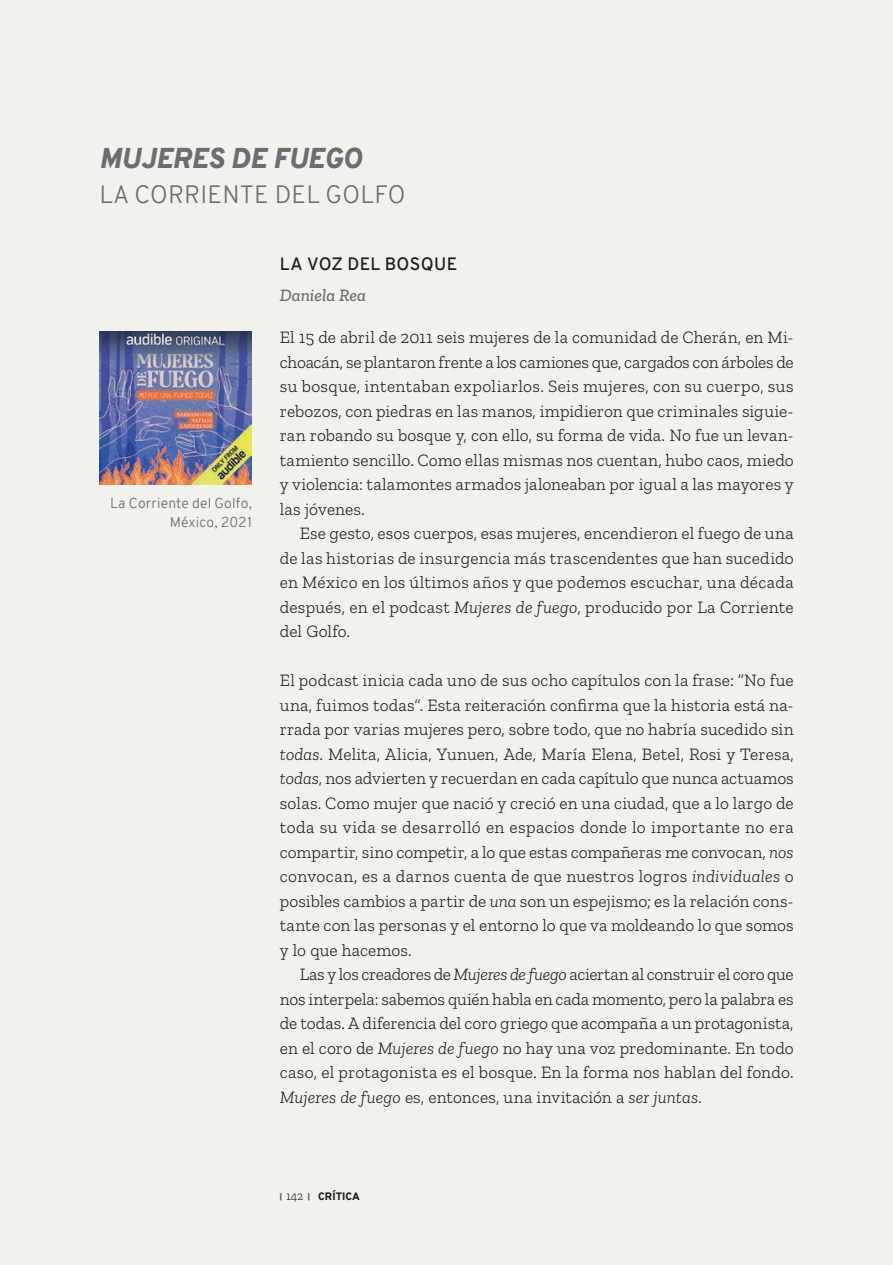
<style>
.page{position:relative;width:893px;height:1265px;background:#f2f2ed}
.page>*{position:absolute;margin:0;border:0;box-sizing:border-box;transform-origin:0 0}
.Reseña_título_genera{font:italic 900 28px "Overpass";letter-spacing:.01em;color:#6c6d70}
.Reseña_subtítulo_gen{font:300 24.5px "Overpass";letter-spacing:.01em;color:#6c6d70}
.Cuerpo_del_texto{font:300 17.5px/24.5px "Zilla Slab";letter-spacing:.005em;color:#231f20;text-align:justify}
.Reseña_subtítulo{font:600 17.5px "Overpass";letter-spacing:.015em;color:#231f20}
.Reseña_autor{font:italic 500 17.5px "Zilla Slab";color:#6c6d70}
.Reseña_ficha_pág__iz{font:300 14px/19.2px "Overpass";letter-spacing:.01em;color:#6c6d70;text-align:right}
.t1{font:900 10.5px "Overpass";letter-spacing:.01em;color:#231f20}
.s1{font-style:italic}
.s2{font-family:"Zilla Slab";font-weight:300;font-size:12.25px}
</style>
<div class="page">
<svg style="left:280px;top:1193px;width:2px;height:7px"></svg>
<svg style="left:308px;top:1193px;width:2px;height:7px"></svg>
<img style="left:99px;top:332px;width:153px;height:152px">
<p class="Reseña_título_genera" style="left:99px;top:138px;width:264px">MUJERES DE FUEGO</p>
<p class="Reseña_subtítulo_gen" style="left:99px;top:177px;width:307px">LA CORRIENTE DEL GOLFO</p>
<p class="Reseña_ficha_pág__iz" style="left:110px;top:493px;width:143px">La Corriente del Golfo,<br>México, 2021</p>
<p class="Reseña_subtítulo" style="left:280px;top:251px;width:179px">LA VOZ DEL BOSQUE</p>
<p class="Reseña_autor" style="left:280px;top:285px;width:88px">Daniela Rea</p>
<p class="Cuerpo_del_texto" style="left:280px;top:325px;width:515px">El 15 de abril de 2011 seis mujeres de la comunidad de Cherán, en Mi&shy;choacán, se plantaron frente a los camiones que, cargados con árboles de su bosque, intentaban expoliarlos. Seis mujeres, con su cuerpo, sus rebozos, con piedras en las manos, impidieron que criminales siguie&shy;ran robando su bosque y, con ello, su forma de vida. No fue un levan&shy;tamiento sencillo. Como ellas mismas nos cuentan, hubo caos, miedo y violencia: talamontes armados jaloneaban por igual a las mayores y las jóvenes.</p>
<p class="Cuerpo_del_texto" style="left:280px;top:521px;width:515px;text-indent:20px">Ese gesto, esos cuerpos, esas mujeres, encendieron el fuego de una de las historias de insurgencia más trascendentes que han sucedido en México en los últimos años y que podemos escuchar, una década después, en el podcast <span class="s1">Mujeres de fuego</span>, producido por La Corriente del Golfo.</p>
<p class="Cuerpo_del_texto" style="left:280px;top:668px;width:515px">El podcast inicia cada uno de sus ocho capítulos con la frase: “No fue una, fuimos todas”. Esta reiteración confirma que la historia está na&shy;rrada por varias mujeres pero, sobre todo, que no habría sucedido sin <span class="s1">todas</span>. Melita, Alicia, Yunuen, Ade, María Elena, Betel, Rosi y Teresa, <span class="s1">todas</span>, nos advierten y recuerdan en cada capítulo que nunca actuamos solas. Como mujer que nació y creció en una ciudad, que a lo largo de toda su vida se desarrolló en espacios donde lo importante no era compartir, sino competir, a lo que estas compañeras me convocan, <span class="s1">nos </span>convocan, es a darnos cuenta de que nuestros logros <span class="s1">individuales</span> o posibles cambios a partir de <span class="s1">una</span> son un espejismo; es la relación cons&shy;tante con las personas y el entorno lo que va moldeando lo que somos y lo que hacemos.</p>
<p class="Cuerpo_del_texto" style="left:280px;top:962px;width:515px;text-indent:20px">Las y los creadores de <span class="s1">Mujeres de fuego</span> aciertan al construir el coro que nos interpela: sabemos quién habla en cada momento, pero la palabra es de todas. A diferencia del coro griego que acompaña a un protagonista, en el coro de <span class="s1">Mujeres de fuego</span> no hay una voz predominante. En todo caso, el protagonista es el bosque. En la forma nos hablan del fondo.<br><span class="s1">Mujeres de fuego</span> es, entonces, una invitación a <span class="s1">ser juntas</span>.</p>
<p class="t1" style="left:286px;top:1189px;width:75px"><span class="s2">142</span> CRÍTICA</p>
</div>
